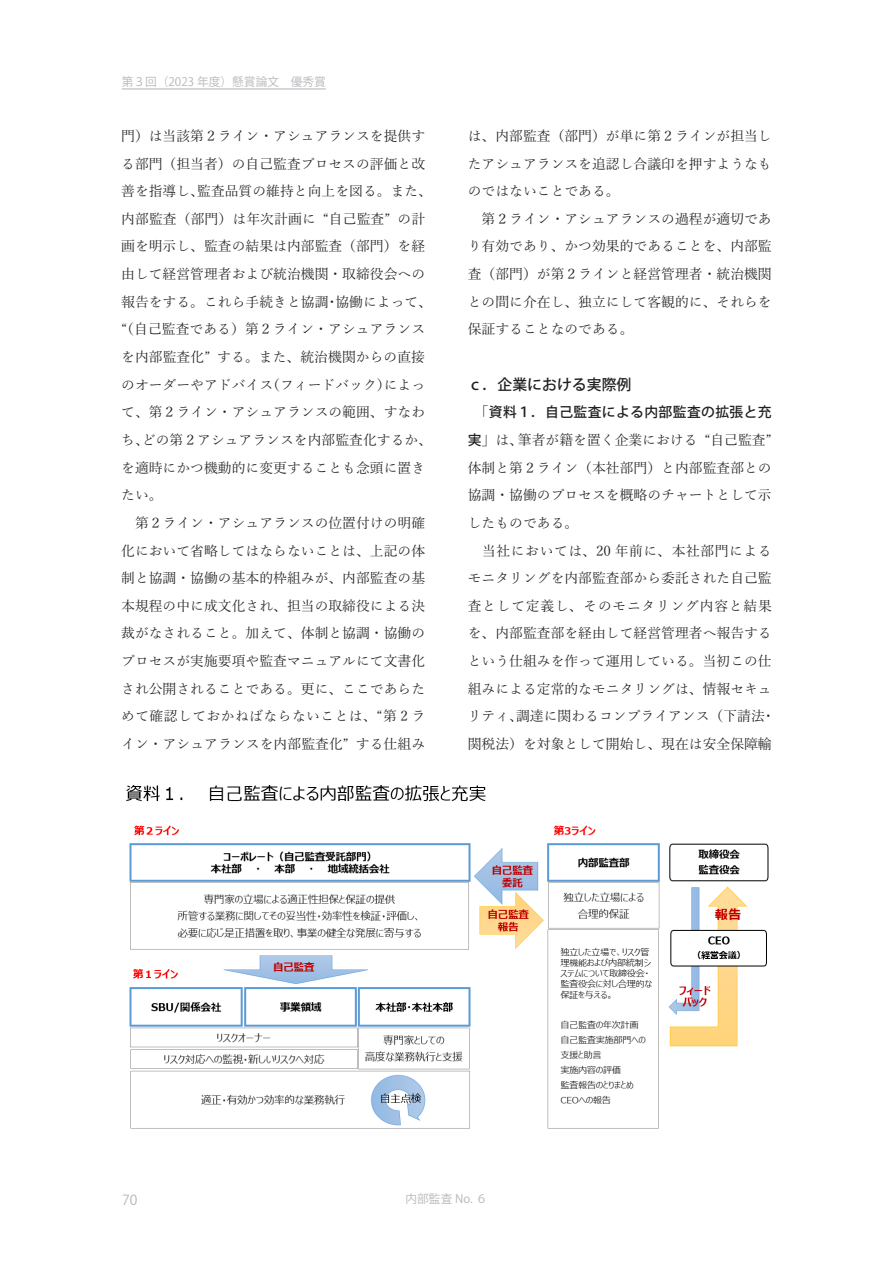
<style>
.page{position:relative;width:893px;height:1263px;background:#fff}
.page>*{position:absolute;margin:0;border:0;box-sizing:border-box;transform-origin:0 0}
.小見出し{font:500 14.85px "Koz Go Pr 6 N";color:#231f20}
.本文{font:13.8px/27.6px "Yu Mincho";color:#231f20;text-align:justify}
.t1{font:13.8px "Koz Go Pr 6 N";color:#b6b7bb}
.t2{font:11.7px "Koz Go Pr 6 N";color:#b6b7bb}
.s1{font-family:"Koz Go Pr 6 N";font-weight:500}
</style>
<div class="page">
<hr style="left:122px;top:88px;width:204px;height:1px;background:#b6b7bb">
<img style="left:126px;top:785px;width:643px;height:344px">
<p class="t2" style="left:122px;top:75px;width:206px">第３回（2023 年度）懸賞論文　優秀賞</p>
<p class="本文" style="left:120px;top:121px;width:313px;text-align:left">門）は当該第２ライン・アシュアランスを提供する部門（担当者）の自己監査プロセスの評価と改善を指導し、監査品質の維持と向上を図る。また、内部監査（部門）は年次計画に “自己監査” の計画を明示し、監査の結果は内部監査（部門）を経由して経営管理者および統治機関・取締役会への報告をする。これら手続きと協調・協働によって、“（自己監査である）第２ライン・アシュアランスを内部監査化” する。また、統治機関からの直接のオーダーやアドバイス（フィードバック）によって、第２ライン・アシュアランスの範囲、すなわち、どの第２アシュアランスを内部監査化するか、を適時にかつ機動的に変更することも念頭に置きたい。</p>
<p class="本文" style="left:121px;top:508px;width:306px">　第２ライン・アシュアランスの位置付けの明確化において省略してはならないことは、上記の体制と協調・協働の基本的枠組みが、内部監査の基本規程の中に成文化され、担当の取締役による決裁がなされること。加えて、体制と協調・協働のプロセスが実施要項や監査マニュアルにて文書化され公開されることである。更に、ここであらためて確認しておかねばならないことは、“第 2 ライン・アシュアランスを内部監査化” する仕組み</p>
<p class="本文" style="left:468px;top:121px;width:306px">は、内部監査（部門）が単に第２ラインが担当したアシュアランスを追認し合議印を押すようなものではないことである。</p>
<p class="本文" style="left:468px;top:204px;width:306px">　第２ライン・アシュアランスの過程が適切であり有効であり、かつ効果的であることを、内部監査（部門）が第２ラインと経営管理者・統治機関との間に介在し、独立にして客観的に、それらを保証することなのである。　</p>
<p class="小見出し" style="left:468px;top:376px;width:165px">ｃ．企業における実際例</p>
<p class="本文" style="left:468px;top:397px;width:306px">　「<span class="s1">資料１．自己監査による内部監査の拡張と充実</span>」は、筆者が籍を置く企業における “自己監査”体制と第２ライン（本社部門）と内部監査部との協調・協働のプロセスを概略のチャートとして示したものである。</p>
<p class="本文" style="left:468px;top:535px;width:309px;text-align:left">　当社においては、20 年前に、本社部門によるモニタリングを内部監査部から委託された自己監査として定義し、そのモニタリング内容と結果を、内部監査部を経由して経営管理者へ報告するという仕組みを作って運用している。当初この仕組みによる定常的なモニタリングは、情報セキュリティ、調達に関わるコンプライアンス（下請法・関税法）を対象として開始し、現在は安全保障輸</p>
<p class="t1" style="left:122px;top:1192px;width:17px">70</p>
<p class="t2" style="left:406px;top:1192px;width:83px">内部監査 No. ６</p>
</div>
